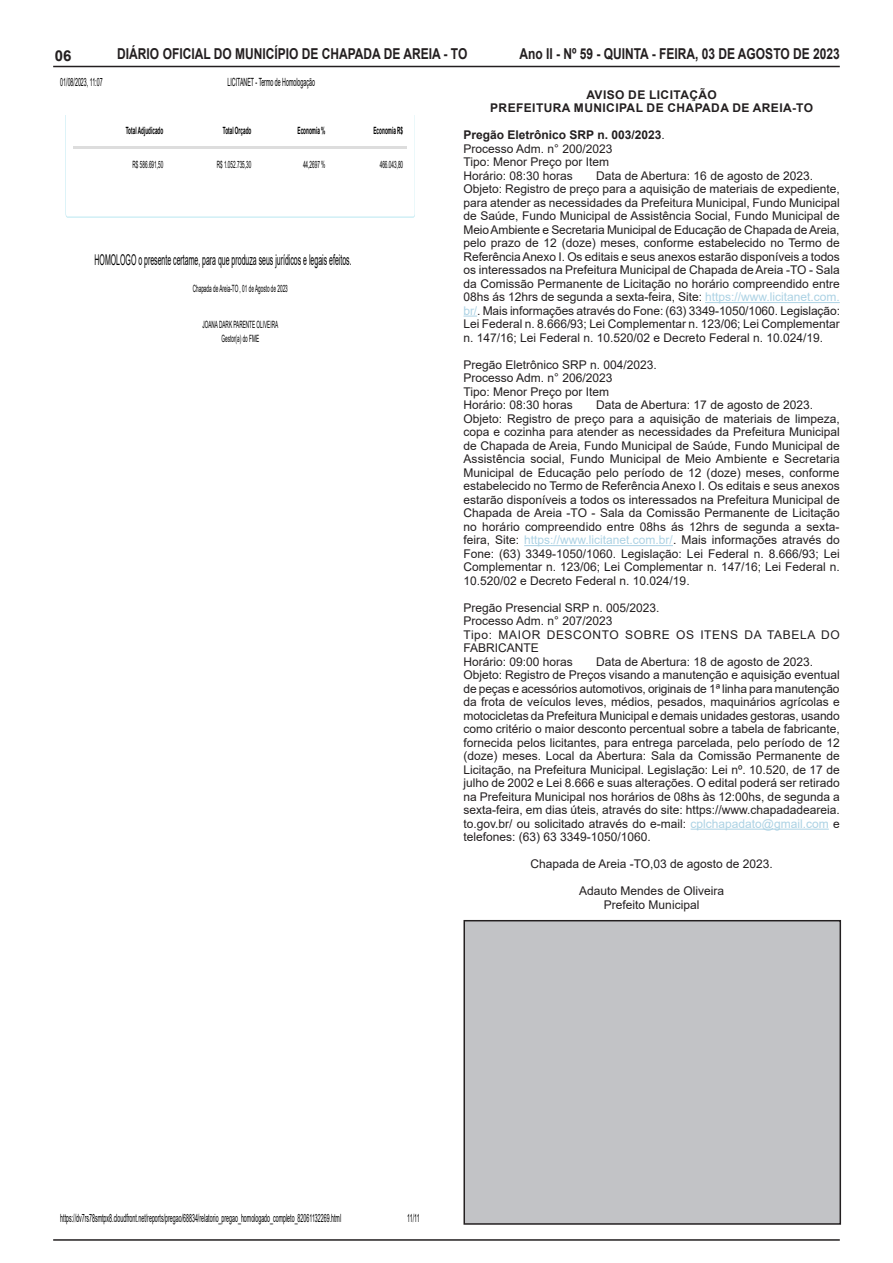
<style>
.page{position:relative;width:893px;height:1263px;background:#fff}
.page>*{position:absolute;margin:0;border:0;box-sizing:border-box;transform-origin:0 0}
.t1{font:700 15px "Arial";color:#231f20;scale:.8 1}
.t2{font:700 15px "Arial";color:#231f20}
.t3{font:14.85px "Arial";color:#000;scale:.47 1}
.SEM_PARAGRAFO{font:12px/13.5px "Arial";color:#231f20;text-align:justify}
.TITULOS{font:700 12px "Arial";letter-spacing:.035em;color:#231f20}
.SEM_PARAGRAFO-2{font:12px/13.5px "Arial";letter-spacing:.055em;color:#231f20}
.CARGO{font:12px "Arial";color:#231f20}
.CIDADE{font:12px "Arial";color:#231f20}
.SEM_PARAGRAFO-3{font:700 12px "Arial";color:#231f20}
.t4{font:11.25px "Arial";color:#000;scale:.47 1}
.t5{font:10.05px/13.8px "Arial";color:#000;text-align:center;scale:.47 1}
.t6{font:700 10.05px "Arial";color:#000;scale:.47 1}
.s1{font-weight:400}
.s2{color:#acd2e4}
</style>
<div class="page">
<hr style="left:53px;top:66px;width:787px;height:1px;background:#231f20">
<hr style="left:53px;top:1239px;width:787px;height:2px;background:#231f20">
<svg style="left:65px;top:115px;width:350px;height:103px"></svg>
<div style="left:73px;top:115px;width:94px;height:33px;background:#fff"></div>
<div style="left:167px;top:115px;width:88px;height:33px;background:#fff"></div>
<div style="left:255px;top:115px;width:75px;height:33px;background:#fff"></div>
<div style="left:330px;top:115px;width:77px;height:33px;background:#fff"></div>
<div style="left:73px;top:148px;width:94px;height:31px;background:#fff"></div>
<div style="left:167px;top:148px;width:88px;height:31px;background:#fff"></div>
<div style="left:255px;top:148px;width:75px;height:31px;background:#fff"></div>
<div style="left:330px;top:148px;width:77px;height:31px;background:#fff"></div>
<hr style="left:73px;top:147px;width:94px;height:2px;background:#ddd">
<hr style="left:167px;top:147px;width:88px;height:2px;background:#ddd">
<hr style="left:255px;top:147px;width:75px;height:2px;background:#ddd">
<hr style="left:330px;top:147px;width:77px;height:2px;background:#ddd">
<hr style="left:705px;top:302px;width:135px;height:1px;background:#acd2e4">
<svg style="left:463px;top:316px;width:14px;height:1px"></svg>
<hr style="left:524px;top:545px;width:149px;height:1px;background:#acd2e4">
<hr style="left:691px;top:829px;width:138px;height:1px;background:#acd2e4">
<div style="left:464px;top:921px;width:376px;height:303px;background:#c2c3c6"></div>
<div style="left:463px;top:920px;width:378px;height:305px;border:2px solid #231f20"></div>
<p class="t2" style="left:55px;top:45px;width:18px">06</p>
<p class="t1" style="left:117px;top:44px;width:439px">DIÁRIO OFICIAL DO MUNICÍPIO DE CHAPADA DE AREIA - TO</p>
<p class="t1" style="left:519px;top:44px;width:402px">Ano II - Nº 59 - QUINTA - FEIRA, 03 DE AGOSTO DE 2023</p>
<p class="t4" style="left:60px;top:75px;width:92px">01/08/2023, 11:07</p>
<p class="t4" style="left:227px;top:75px;width:188px">LICITANET - Termo de Homologação</p>
<p class="TITULOS" style="left:586px;top:86px;width:132px">AVISO DE LICITAÇÃO</p>
<p class="TITULOS" style="left:490px;top:100px;width:324px">PREFEITURA MUNICIPAL DE CHAPADA DE AREIA-TO</p>
<p class="SEM_PARAGRAFO-3" style="left:463px;top:127px;width:203px">Pregão Eletrônico SRP n. 003/2023<span class="s1">.</span></p>
<p class="SEM_PARAGRAFO" style="left:463px;top:142px;width:150px">Processo Adm. n° 200/2023</p>
<p class="SEM_PARAGRAFO" style="left:463px;top:155px;width:147px">Tipo: Menor Preço por Item</p>
<p class="SEM_PARAGRAFO" style="left:463px;top:169px;width:111px">Horário: 08:30 horas</p>
<p class="SEM_PARAGRAFO" style="left:596px;top:169px;width:218px">Data de Abertura: 16 de agosto de 2023.</p>
<p class="SEM_PARAGRAFO" style="left:463px;top:182px;width:378px">Objeto: Registro de preço para a aquisição de materiais de expediente, para atender as necessidades da Prefeitura Municipal, Fundo Municipal de Saúde, Fundo Municipal de Assistência Social, Fundo Municipal de Meio Ambiente e Secretaria Municipal de Educação de Chapada de Areia, pelo prazo de 12 (doze) meses, conforme estabelecido no Termo de Referência Anexo I. Os editais e seus anexos estarão disponíveis a todos os interessados na Prefeitura Municipal de Chapada de Areia -TO - Sala da Comissão Permanente de Licitação no horário compreendido entre 08hs ás 12hrs de segunda a sexta-feira, Site: <span class="s2">https://www.licitanet.com. br/</span>. Mais informações através do Fone: (63) 3349-1050/1060. Legislação:<br>Lei Federal n. 8.666/93; Lei Complementar n. 123/06; Lei Complementar n. 147/16; Lei Federal n. 10.520/02 e Decreto Federal n. 10.024/19.</p>
<p class="SEM_PARAGRAFO" style="left:463px;top:358px;width:195px">Pregão Eletrônico SRP n. 004/2023.</p>
<p class="SEM_PARAGRAFO" style="left:463px;top:371px;width:150px">Processo Adm. n° 206/2023</p>
<p class="SEM_PARAGRAFO" style="left:463px;top:385px;width:147px">Tipo: Menor Preço por Item</p>
<p class="SEM_PARAGRAFO" style="left:463px;top:398px;width:111px">Horário: 08:30 horas</p>
<p class="SEM_PARAGRAFO" style="left:596px;top:398px;width:218px">Data de Abertura: 17 de agosto de 2023.</p>
<p class="SEM_PARAGRAFO" style="left:463px;top:412px;width:378px">Objeto: Registro de preço para a aquisição de materiais de limpeza, copa e cozinha para atender as necessidades da Prefeitura Municipal de Chapada de Areia, Fundo Municipal de Saúde, Fundo Municipal de Assistência social, Fundo Municipal de Meio Ambiente e Secretaria Municipal de Educação pelo período de 12 (doze) meses, conforme estabelecido no Termo de Referência Anexo I. Os editais e seus anexos estarão disponíveis a todos os interessados na Prefeitura Municipal de Chapada de Areia -TO - Sala da Comissão Permanente de Licitação no horário compreendido entre 08hs ás 12hrs de segunda a sexta&shy;feira, Site: <span class="s2">https://www.licitanet.com.br/</span>. Mais informações através do Fone: (63) 3349-1050/1060. Legislação: Lei Federal n. 8.666/93; Lei Complementar n. 123/06; Lei Complementar n. 147/16; Lei Federal n.<br>10.520/02 e Decreto Federal n. 10.024/19.</p>
<p class="SEM_PARAGRAFO" style="left:463px;top:601px;width:197px">Pregão Presencial SRP n. 005/2023.</p>
<p class="SEM_PARAGRAFO" style="left:463px;top:614px;width:150px">Processo Adm. n° 207/2023</p>
<p class="SEM_PARAGRAFO-2" style="left:463px;top:628px;width:378px">Tipo: MAIOR DESCONTO SOBRE OS ITENS DA TABELA DO<br>FABRICANTE</p>
<p class="SEM_PARAGRAFO" style="left:463px;top:655px;width:111px">Horário: 09:00 horas</p>
<p class="SEM_PARAGRAFO" style="left:596px;top:655px;width:218px">Data de Abertura: 18 de agosto de 2023.</p>
<p class="SEM_PARAGRAFO" style="left:463px;top:668px;width:378px">Objeto: Registro de Preços visando a manutenção e aquisição eventual de peças e acessórios automotivos, originais de 1ª linha para manutenção da frota de veículos leves, médios, pesados, maquinários agrícolas e motocicletas da Prefeitura Municipal e demais unidades gestoras, usando como critério o maior desconto percentual sobre a tabela de fabricante, fornecida pelos licitantes, para entrega parcelada, pelo período de 12 (doze) meses. Local da Abertura: Sala da Comissão Permanente de Licitação, na Prefeitura Municipal. Legislação: Lei nº. 10.520, de 17 de julho de 2002 e Lei 8.666 e suas alterações. O edital poderá ser retirado na Prefeitura Municipal nos horários de 08hs às 12:00hs, de segunda a sexta-feira, em dias úteis, através do site: https://www.chapadadeareia. to.gov.br/ ou solicitado através do e-mail: <span class="s2">cplchapadato@gmail.com</span> e telefones: (63) 63 3349-1050/1060.</p>
<p class="CIDADE" style="left:530px;top:856px;width:244px">Chapada de Areia -TO,03 de agosto de 2023.</p>
<p class="CARGO" style="left:579px;top:883px;width:146px">Adauto Mendes de Oliveira</p>
<p class="CARGO" style="left:604px;top:896px;width:97px">Prefeito Municipal</p>
<p class="t6" style="left:126px;top:123px;width:81px">Total Adjudicado</p>
<p class="t6" style="left:223px;top:123px;width:62px">Total Orçado</p>
<p class="t6" style="left:298px;top:123px;width:61px">Economia %</p>
<p class="t6" style="left:373px;top:123px;width:65px">Economia R$</p>
<p class="t5" style="left:133px;top:157px;width:67px">R$ 586.691,50</p>
<p class="t5" style="left:217px;top:157px;width:75px">R$ 1.052.735,30</p>
<p class="t5" style="left:303px;top:157px;width:49px">44,2697 %</p>
<p class="t5" style="left:380px;top:157px;width:51px">466.043,80</p>
<p class="t3" style="left:95px;top:250px;width:548px">HOMOLOGO o presente certame, para que produza seus jurídicos e legais efeitos.</p>
<p class="t5" style="left:193px;top:281px;width:204px">Chapada de Areia-TO , 01 de Agosto de 2023</p>
<p class="t5" style="left:202px;top:317px;width:163px">JOANA DARK PARENTE OLIVEIRA<br>Gestor(a) do FME</p>
<p class="t4" style="left:60px;top:1210px;width:599px">https://dv7rs78smtpx8.cloudfront.net/reports/pregao/68834/relatorio_pregao_homologado_completo_82061132269.html</p>
<p class="t4" style="left:407px;top:1210px;width:28px">11/11</p>
</div>
